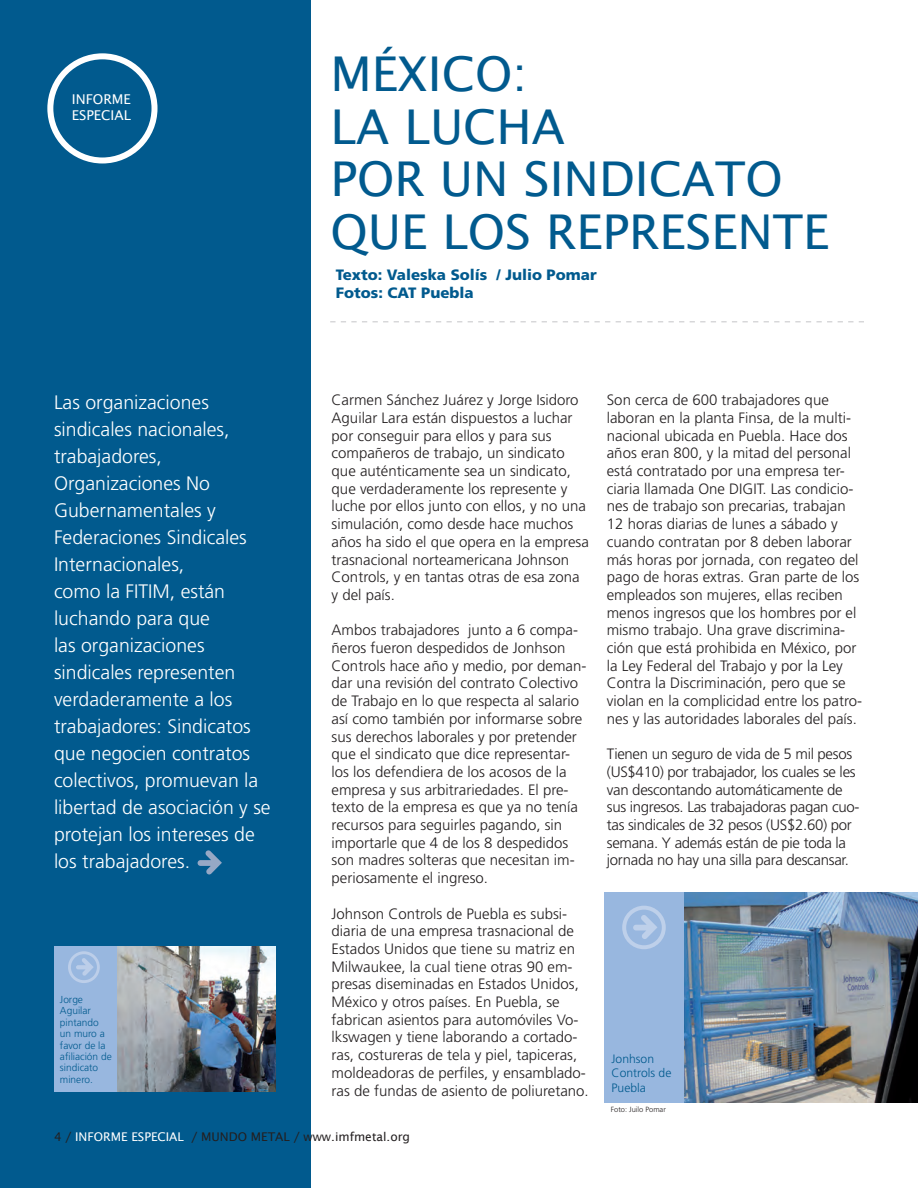
<style>
.page{position:relative;width:918px;height:1188px;background:#fff}
.page>*{position:absolute;margin:0;border:0;box-sizing:border-box;transform-origin:0 0}
.t1{font:48px/52.5px "Lucida Sans";color:#015a8e}
.t2{font:300 19.5px/27px "Frutiger LT Std";color:#fff}
.t3{font:300 15px/17.7px "Frutiger LT Std";color:#231f20}
.t4{font:300 15px/17.7px "Frutiger LT Std";letter-spacing:-.02em;color:#231f20}
.t5{font:900 15px/18px "Frutiger LT Std";color:#015a8e}
.t6{font:13.5px/16.2px "Lucida Sans";color:#fff}
.t7{font:300 12.15px/14.5px "Frutiger LT Std";color:#015a8e}
.t8{font:12px "Lucida Sans";color:#231f20}
.t9{font:300 10.2px/11.4px "Frutiger LT Std";color:#015a8e}
.t10{font:300 7.5px "Frutiger LT Std";color:#231f20}
.s1{color:#fff}
</style>
<div class="page">
<div style="left:0;top:0;width:310px;height:1188px;background:#015a8e"></div>
<div style="left:47px;top:53px;width:111px;height:110px;border:6px solid #fff;border-radius:50%"></div>
<svg style="left:330px;top:321px;width:534px;height:1px"></svg>
<svg style="left:198px;top:850px;width:24px;height:24px"></svg>
<div style="left:604px;top:893px;width:81px;height:210px;background:#98b7df"></div>
<svg style="left:622px;top:906px;width:44px;height:43px"></svg>
<img style="left:684px;top:893px;width:234px;height:210px">
<img style="left:117px;top:946px;width:159px;height:146px">
<div style="left:54px;top:946px;width:63px;height:146px;background:#98b7df"></div>
<svg style="left:68px;top:951px;width:32px;height:32px"></svg>
<p class="t6" style="left:72px;top:91px;width:61px">INFORME<br>ESPECIAL</p>
<p class="t2" style="left:54px;top:389px;width:218px">Las organizaciones sindicales nacionales, trabajadores,<br>Organizaciones No<br>Gubernamentales y<br>Federaciones Sindicales<br>Internacionales,<br>como la FITIM, están luchando para que<br>las organizaciones sindicales representen verdaderamente a los trabajadores: Sindicatos que negocien contratos colectivos, promuevan la libertad de asociación y se protejan los intereses de los trabajadores.</p>
<p class="t9" style="left:60px;top:994px;width:53px">Jorge<br>Aguilar pintando un muro a favor de la afiliación de sindicato minero.</p>
<h1 class="t1" style="left:331px;top:48px;width:500px">MÉXICO:<br>LA LUCHA<br>POR UN SINDICATO<br>QUE LOS REPRESENTE</h1>
<p class="t5" style="left:336px;top:266px;width:262px">Texto: Valeska Solís / Julio Pomar<br>Fotos: CAT Puebla</p>
<p class="t3" style="left:332px;top:391px;width:259px">Carmen Sánchez Juárez y Jorge Isidoro Aguilar Lara están dispuestos a luchar por conseguir para ellos y para sus compañeros de trabajo, un sindicato que auténticamente sea un sindicato, que verdaderamente los represente y luche por ellos junto con ellos, y no una simulación, como desde hace muchos años ha sido el que opera en la empresa trasnacional norteamericana Johnson Controls, y en tantas otras de esa zona y del país.</p>
<p class="t3" style="left:332px;top:622px;width:256px">Ambos trabajadores junto a 6 compa&shy;ñeros fueron despedidos de Jonhson Controls hace año y medio, por deman&shy;dar una revisión del contrato Colectivo de Trabajo en lo que respecta al salario así como también por informarse sobre sus derechos laborales y por pretender que el sindicato que dice representar&shy;los los defendiera de los acosos de la empresa y sus arbitrariedades. El pre&shy;texto de la empresa es que ya no tenía recursos para seguirles pagando, sin importarle que 4 de los 8 despedidos son madres solteras que necesitan im&shy;periosamente el ingreso.</p>
<p class="t3" style="left:332px;top:905px;width:259px">Johnson Controls de Puebla es subsi&shy;diaria de una empresa trasnacional de Estados Unidos que tiene su matriz en Milwaukee, la cual tiene otras 90 em&shy;presas diseminadas en Estados Unidos, México y otros países. En Puebla, se fabrican asientos para automóviles Vo&shy;lkswagen y tiene laborando a cortado&shy;ras, costureras de tela y piel, tapiceras, moldeadoras de perfiles, y ensamblado&shy;ras de fundas de asiento de poliuretano.</p>
<p class="t3" style="left:607px;top:391px;width:257px">Son cerca de 600 trabajadores que laboran en la planta Finsa, de la multi&shy;nacional ubicada en Puebla. Hace dos años eran 800, y la mitad del personal está contratado por una empresa ter&shy;ciaria llamada One DIGIT. Las condicio&shy;nes de trabajo son precarias, trabajan 12 horas diarias de lunes a sábado y cuando contratan por 8 deben laborar más horas por jornada, con regateo del pago de horas extras. Gran parte de los empleados son mujeres, ellas reciben menos ingresos que los hombres por el mismo trabajo. Una grave discrimina&shy;ción que está prohibida en México, por la Ley Federal del Trabajo y por la Ley Contra la Discriminación, pero que se violan en la complicidad entre los patro&shy;nes y las autoridades laborales del país.</p>
<p class="t4" style="left:607px;top:745px;width:254px">Tienen un seguro de vida de 5 mil pesos (US$410) por trabajador, los cuales se les van descontando automáticamente de sus ingresos. Las trabajadoras pagan cuo&shy;tas sindicales de 32 pesos (US$2.60) por semana. Y además están de pie toda la jornada no hay una silla para descansar.</p>
<p class="t7" style="left:612px;top:1051px;width:61px">Jonhson<br>Controls de<br>Puebla</p>
<p class="t10" style="left:611px;top:1105px;width:57px">Foto: Juilo Pomar</p>
<p class="t8" style="left:54px;top:1130px;width:358px">4 / <span class="s1">INFORME ESPECIAL</span> / MUNDO METAL / WWW.IMFMETAL.ORG</p>
</div>
